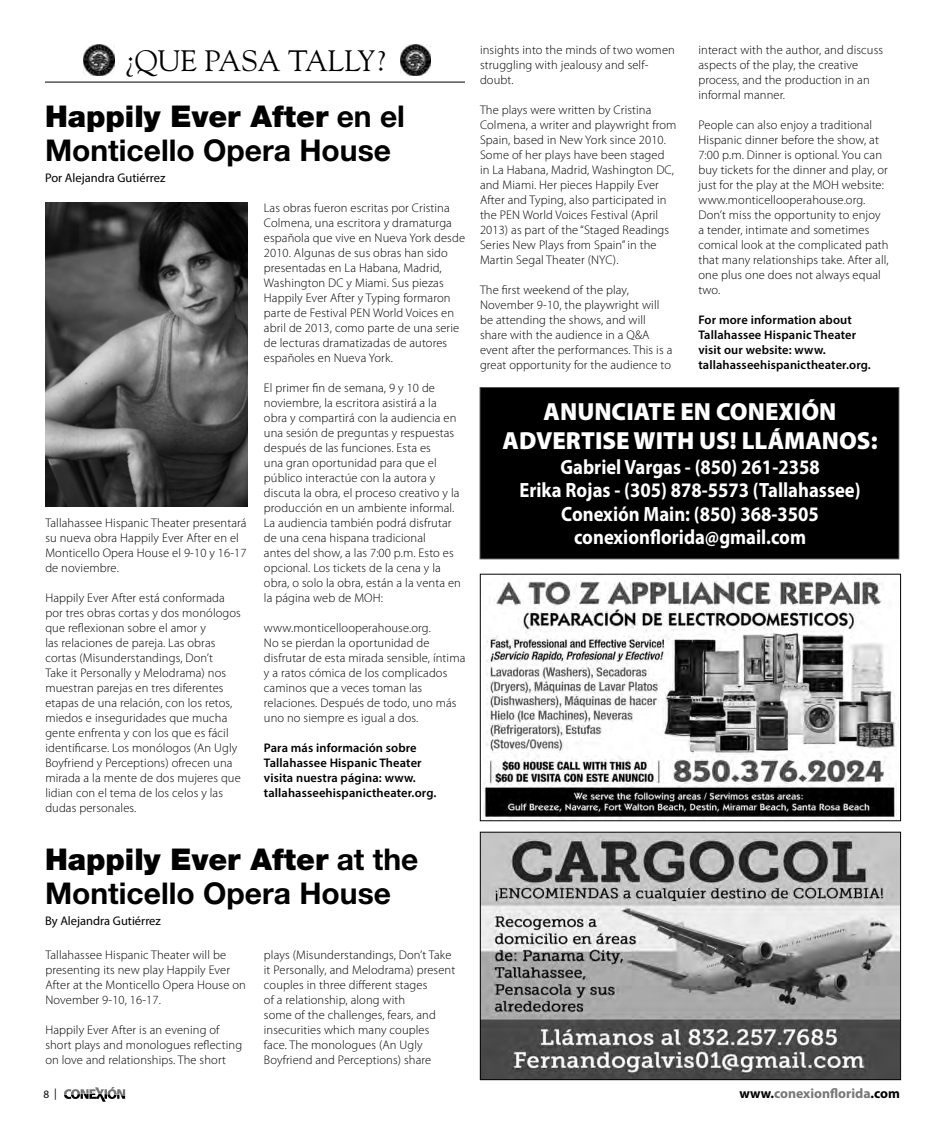
<style>
.page{position:relative;width:945px;height:1125px;background:#fff}
.page>*{position:absolute;margin:0;border:0;box-sizing:border-box;transform-origin:0 0}
.t1{font:700 30px/33.8px "Helvetica Neue";color:#000}
.t2{font:29.5px "Goudy";color:#000}
.t3{font:900 24.88px/29.8px "Myriad Pro";color:#fff;text-align:center}
.t4{font:700 20.75px/23.5px "Myriad Pro";color:#fff;text-align:center;scale:.9 1}
.t5{font:700 13.75px "Myriad Pro";color:#777}
.t6{font:300 12.5px/15px "Myriad Pro";letter-spacing:.01em;color:#000}
.t7{font:600 12.5px/15px "Myriad Pro";letter-spacing:.01em;color:#000}
.t8{font:12.5px "Myriad Pro";color:#000}
.t9{font:11.25px "Myriad Pro";color:#000}
.s1{font-weight:900}
.s2{color:#000}
</style>
<div class="page">
<svg style="left:64px;top:1087px;width:61px;height:15px"></svg>
<img style="left:483px;top:578px;width:416px;height:241px">
<div style="left:480px;top:574px;width:421px;height:247px;border:1px solid #000"></div>
<img style="left:400px;top:45px;width:31px;height:31px">
<img style="left:84px;top:45px;width:31px;height:31px">
<hr style="left:45px;top:82px;width:420px;height:1px;background:#000">
<img style="left:45px;top:203px;width:202px;height:304px">
<img style="left:482px;top:834px;width:417px;height:244px">
<div style="left:480px;top:832px;width:421px;height:248px;border:1px solid #000"></div>
<div style="left:480px;top:388px;width:419px;height:171px;background:#000"></div>
<div style="left:480px;top:387px;width:419px;height:172px;border:1px solid #585858"></div>
<h2 class="t2" style="left:125px;top:42px;width:262px">¿QUE PASA TALLY?</h2>
<h1 class="t1" style="left:45px;top:99px;width:362px"><span class="s1">Happily Ever After</span> en el<br>Monticello Opera House</h1>
<p class="t8" style="left:45px;top:170px;width:122px">Por Alejandra Gutiérrez</p>
<p class="t6" style="left:45px;top:516px;width:203px">Tallahassee Hispanic Theater presentará su nueva obra Happily Ever After en el<br>Monticello Opera House el 9-10 y 16-17 de noviembre.</p>
<p class="t6" style="left:45px;top:591px;width:197px">Happily Ever After está conformada por tres obras cortas y dos monólogos que reflexionan sobre el amor y<br>las relaciones de pareja. Las obras cortas (Misunderstandings, Don’t<br>Take it Personally y Melodrama) nos muestran parejas en tres diferentes etapas de una relación, con los retos, miedos e inseguridades que mucha gente enfrenta y con los que es fácil identificarse. Los monólogos (An Ugly Boyfriend y Perceptions) ofrecen una mirada a la mente de dos mujeres que lidian con el tema de los celos y las dudas personales.</p>
<p class="t6" style="left:264px;top:201px;width:203px">Las obras fueron escritas por Cristina Colmena, una escritora y dramaturga española que vive en Nueva York desde 2010. Algunas de sus obras han sido presentadas en La Habana, Madrid, Washington DC y Miami. Sus piezas Happily Ever After y Typing formaron parte de Festival PEN World Voices en abril de 2013, como parte de una serie de lecturas dramatizadas de autores españoles en Nueva York.</p>
<p class="t6" style="left:264px;top:381px;width:198px">El primer fin de semana, 9 y 10 de noviembre, la escritora asistirá a la obra y compartirá con la audiencia en una sesión de preguntas y respuestas después de las funciones. Esta es<br>una gran oportunidad para que el público interactúe con la autora y discuta la obra, el proceso creativo y la producción en un ambiente informal.<br>La audiencia también podrá disfrutar de una cena hispana tradicional<br>antes del show, a las 7:00 p.m. Esto es opcional. Los tickets de la cena y la obra, o solo la obra, están a la venta en la página web de MOH:</p>
<p class="t6" style="left:264px;top:621px;width:203px">www.monticellooperahouse.org.<br>No se pierdan la oportunidad de disfrutar de esta mirada sensible, íntima y a ratos cómica de los complicados caminos que a veces toman las relaciones. Después de todo, uno más uno no siempre es igual a dos.</p>
<p class="t7" style="left:264px;top:740px;width:174px">Para más información sobre<br>Tallahassee Hispanic Theater visita nuestra página: www. tallahasseehispanictheater.org.</p>
<h1 class="t1" style="left:45px;top:842px;width:375px"><span class="s1">Happily Ever After</span> at the<br>Monticello Opera House</h1>
<p class="t8" style="left:45px;top:913px;width:117px">By Alejandra Gutiérrez</p>
<p class="t6" style="left:45px;top:948px;width:202px">Tallahassee Hispanic Theater will be presenting its new play Happily Ever After at the Monticello Opera House on November 9-10, 16-17.</p>
<p class="t6" style="left:45px;top:1023px;width:198px">Happily Ever After is an evening of short plays and monologues reflecting on love and relationships. The short</p>
<p class="t6" style="left:264px;top:948px;width:193px">plays (Misunderstandings, Don’t Take it Personally, and Melodrama) present couples in three different stages<br>of a relationship, along with<br>some of the challenges, fears, and insecurities which many couples face. The monologues (An Ugly Boyfriend and Perceptions) share</p>
<p class="t6" style="left:480px;top:43px;width:196px">insights into the minds of two women struggling with jealousy and self&shy;doubt.</p>
<p class="t6" style="left:480px;top:103px;width:198px">The plays were written by Cristina Colmena, a writer and playwright from Spain, based in New York since 2010.<br>Some of her plays have been staged in La Habana, Madrid, Washington DC, and Miami. Her pieces Happily Ever After and Typing, also participated in the PEN World Voices Festival (April 2013) as part of the “Staged Readings Series New Plays from Spain” in the Martin Segal Theater (NYC).</p>
<p class="t6" style="left:480px;top:283px;width:194px">The first weekend of the play, November 9-10, the playwright will be attending the shows, and will share with the audience in a Q&amp;A event after the performances. This is a great opportunity for the audience to</p>
<p class="t6" style="left:698px;top:43px;width:186px">interact with the author, and discuss aspects of the play, the creative process, and the production in an informal manner.</p>
<p class="t6" style="left:698px;top:118px;width:192px">People can also enjoy a traditional Hispanic dinner before the show, at 7:00 p.m. Dinner is optional. You can buy tickets for the dinner and play, or just for the play at the MOH website: www.monticellooperahouse.org.<br>Don’t miss the opportunity to enjoy a tender, intimate and sometimes comical look at the complicated path that many relationships take. After all, one plus one does not always equal two.</p>
<p class="t7" style="left:698px;top:312px;width:174px">For more information about<br>Tallahassee Hispanic Theater visit our website: www. tallahasseehispanictheater.org.</p>
<h3 class="t3" style="left:503px;top:397px;width:377px">ANUNCIATE EN CONEXIÓN<br>ADVERTISE WITH US! LLÁMANOS:</h3>
<h3 class="t4" style="left:520px;top:454px;width:381px">Gabriel Vargas - (850) 261-2358<br>Erika Rojas - (305) 878-5573 (Tallahassee)<br>Conexión Main: (850) 368-3505 conexionflorida@gmail.com</h3>
<p class="t9" style="left:44px;top:1086px;width:15px">8 |</p>
<p class="t5" style="left:739px;top:1084px;width:162px"><span class="s2">www.</span>conexionflorida<span class="s2">.com</span></p>
</div>
